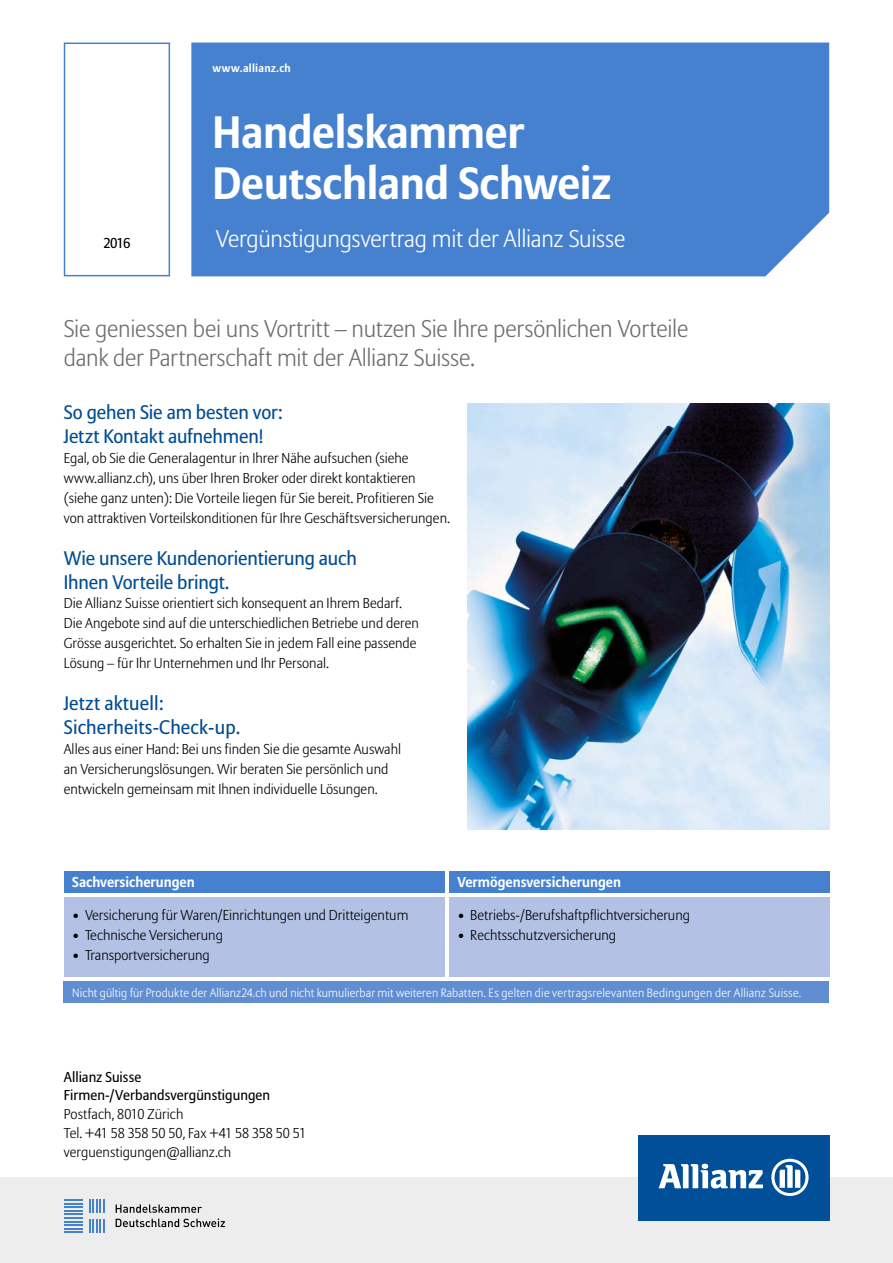
<style>
.page{position:relative;width:893px;height:1263px;background:#fff}
.page>*{position:absolute;margin:0;border:0;box-sizing:border-box;transform-origin:0 0}
.t1{font:700 45px/51px "Allianz Sans";letter-spacing:-.01em;color:#fff}
.t2{font:300 24px/28.5px "Allianz Sans";letter-spacing:-.01em;color:#706f6f}
.t3{font:300 24px "Allianz Sans";letter-spacing:-.01em;color:#fff}
.t4{font:19.5px/24px "Allianz Sans";letter-spacing:-.005em;color:#004d93}
.t5{font:19.5px/24px "Allianz Sans";letter-spacing:.01em;color:#004b93}
.t6{font:300 14.25px/20px "Allianz Sans";color:#000}
.t7{font:14.25px/18.8px "Allianz Sans";letter-spacing:.005em;color:#000}
.t8{font:700 14.25px "Allianz Sans";color:#fff}
.t9{font:300 12px "Allianz Sans";letter-spacing:.01em;color:#fff}
.t10{font:700 11.25px "Allianz Sans";letter-spacing:.025em;color:#fff}
</style>
<div class="page">
<div style="left:0;top:1178px;width:893px;height:85px;background:#ededed"></div>
<div style="left:638px;top:1135px;width:191px;height:86px;background:#004f98"></div>
<svg style="left:659px;top:1164px;width:104px;height:24px"></svg>
<svg style="left:771px;top:1159px;width:38px;height:37px"></svg>
<div style="left:191px;top:43px;width:638px;height:233px;background:#4681cf"></div>
<img style="left:468px;top:404px;width:361px;height:425px">
<div style="left:64px;top:43px;width:106px;height:233px;border:2px solid #4681cf"></div>
<div style="left:64px;top:897px;width:381px;height:80px;background:#b3c2e4"></div>
<div style="left:449px;top:897px;width:380px;height:80px;background:#b3c2e4"></div>
<div style="left:64px;top:872px;width:381px;height:21px;background:#4681cf"></div>
<div style="left:64px;top:982px;width:765px;height:21px;background:#618ed2"></div>
<div style="left:449px;top:872px;width:380px;height:21px;background:#4681cf"></div>
<svg style="left:64px;top:1199px;width:18px;height:34px"></svg>
<svg style="left:89px;top:1199px;width:16px;height:14px"></svg>
<svg style="left:89px;top:1219px;width:16px;height:14px"></svg>
<svg style="left:116px;top:1204px;width:109px;height:23px"></svg>
<p class="t10" style="left:213px;top:61px;width:80px">www.allianz.ch</p>
<p class="t7" style="left:104px;top:234px;width:28px">2016</p>
<h1 class="t1" style="left:213px;top:108px;width:400px">Handelskammer<br>Deutschland Schweiz</h1>
<h2 class="t3" style="left:216px;top:224px;width:411px">Vergünstigungsvertrag mit der Allianz Suisse</h2>
<h2 class="t2" style="left:64px;top:316px;width:626px">Sie geniessen bei uns Vortritt – nutzen Sie Ihre persönlichen Vorteile dank der Partnerschaft mit der Allianz Suisse.</h2>
<h3 class="t4" style="left:64px;top:401px;width:220px">So gehen Sie am besten vor:<br>Jetzt Kontakt aufnehmen!</h3>
<p class="t6" style="left:64px;top:449px;width:388px">Egal, ob Sie die Generalagentur in Ihrer Nähe aufsuchen (siehe www.allianz.ch), uns über Ihren Broker oder direkt kontaktieren (siehe ganz unten): Die Vorteile liegen für Sie bereit. Profitieren Sie von attraktiven Vorteilskonditionen für Ihre Geschäftsversicherungen.</p>
<h3 class="t4" style="left:64px;top:547px;width:295px">Wie unsere Kundenorientierung auch<br>Ihnen Vorteile bringt.</h3>
<p class="t6" style="left:64px;top:594px;width:357px">Die Allianz Suisse orientiert sich konsequent an Ihrem Bedarf.<br>Die Angebote sind auf die unterschiedlichen Betriebe und deren Grösse ausgerichtet. So erhalten Sie in jedem Fall eine passende Lösung – für Ihr Unternehmen und Ihr Personal.</p>
<h3 class="t5" style="left:64px;top:692px;width:178px">Jetzt aktuell:<br>Sicherheits-Check-up.</h3>
<p class="t6" style="left:64px;top:740px;width:339px">Alles aus einer Hand: Bei uns finden Sie die gesamte Auswahl an Versicherungslösungen. Wir beraten Sie persönlich und entwickeln gemeinsam mit Ihnen individuelle Lösungen.</p>
<p class="t8" style="left:72px;top:873px;width:124px">Sachversicherungen</p>
<p class="t6" style="left:72px;top:906px;width:338px">• Versicherung für Waren/Einrichtungen und Dritteigentum</p>
<p class="t6" style="left:72px;top:926px;width:152px">• Technische Versicherung</p>
<p class="t6" style="left:72px;top:945px;width:139px">• Transportversicherung</p>
<p class="t8" style="left:458px;top:873px;width:165px">Vermögensversicherungen</p>
<p class="t6" style="left:458px;top:906px;width:234px">• Betriebs-/Berufshaftpflichtversicherung</p>
<p class="t6" style="left:458px;top:926px;width:160px">• Rechtsschutzversicherung</p>
<p class="t9" style="left:72px;top:985px;width:730px">Nicht gültig für Produkte der Allianz24.ch und nicht kumulierbar mit weiteren Rabatten. Es gelten die vertragsrelevanten Bedingungen der Allianz Suisse.</p>
<p class="t7" style="left:64px;top:1068px;width:208px">Allianz Suisse<br>Firmen-/Verbandsvergünstigungen</p>
<p class="t6" style="left:64px;top:1105px;width:244px;line-height:18.8px">Postfach, 8010 Zürich<br>Tel. +41 58 358 50 50, Fax +41 58 358 50 51 verguenstigungen@allianz.ch</p>
</div>
